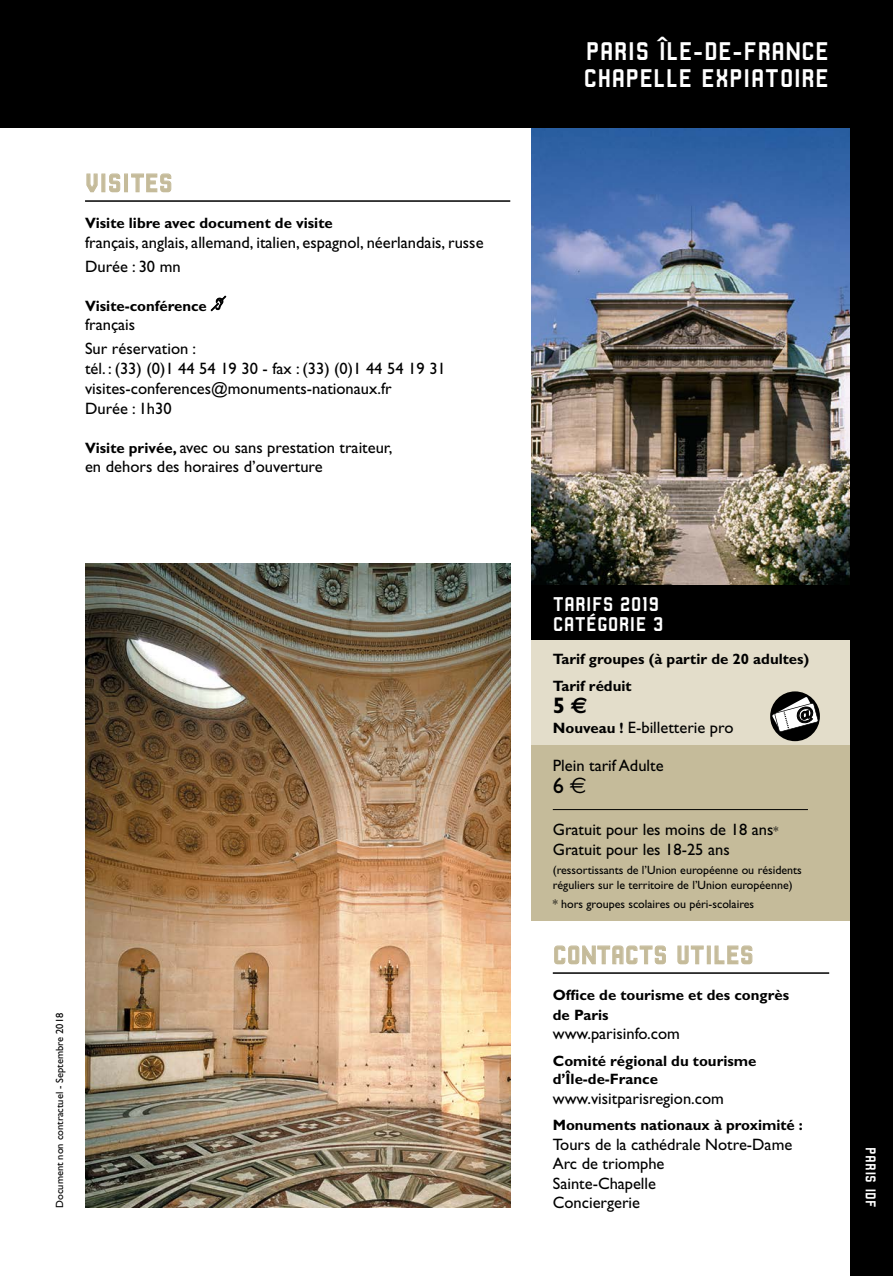
<style>
.page{position:relative;width:893px;height:1276px;background:#fff}
.page>*{position:absolute;margin:0;border:0;box-sizing:border-box;transform-origin:0 0}
.t1{font:27px/27px "Robust CMN";color:#fff}
.t2{font:27px "Robust CMN";color:#c5bb9a}
.t3{font:700 22.5px "Gill Sans";color:#000}
.t4{font:22.5px "Gill Sans";color:#000}
.t5{font:21px/19.5px "Robust CMN";color:#fff}
.t6{font:16.5px/19.5px "Gill Sans";color:#000}
.t7{font:700 15px/26.5px "Gill Sans";color:#000}
.t8{font:15px "Robust CMN";color:#fff}
.t9{font:12px/15px "Gill Sans";color:#000}
.t10{font:10.5px "Gill Sans";color:#000}
.s1{font-weight:700;font-size:15px}
.s2{font-family:"Euro Sans"}
.s3{font-size:12px}
</style>
<div class="page">
<img style="left:85px;top:563px;width:425px;height:645px">
<hr style="left:85px;top:200px;width:425px;height:2px;background:#000">
<svg style="left:86px;top:173px;width:12px;height:20px"></svg>
<div style="left:101px;top:173px;width:4px;height:19px;border:1px solid #c5bb9a"></div>
<svg style="left:109px;top:173px;width:12px;height:20px"></svg>
<div style="left:124px;top:173px;width:4px;height:19px;border:1px solid #c5bb9a"></div>
<svg style="left:131px;top:173px;width:41px;height:20px"></svg>
<svg style="left:211px;top:296px;width:15px;height:15px"></svg>
<div style="left:531px;top:585px;width:341px;height:55px;background:#000"></div>
<div style="left:531px;top:640px;width:341px;height:105px;background:#e3ddca"></div>
<div style="left:531px;top:745px;width:341px;height:176px;background:#c5bb9a"></div>
<img style="left:531px;top:128px;width:319px;height:457px">
<svg style="left:770px;top:691px;width:50px;height:50px"></svg>
<hr style="left:553px;top:809px;width:255px;height:1px;background:#000">
<hr style="left:553px;top:972px;width:276px;height:2px;background:#000">
<svg style="left:554px;top:945px;width:112px;height:20px"></svg>
<svg style="left:677px;top:945px;width:27px;height:19px"></svg>
<div style="left:707px;top:945px;width:4px;height:19px;border:1px solid #c5bb9a"></div>
<svg style="left:714px;top:945px;width:39px;height:19px"></svg>
<div style="left:850px;top:0;width:43px;height:1276px;background:#000"></div>
<div style="left:0;top:0;width:893px;height:128px;background:#000"></div>
<svg style="left:772px;top:697px;width:47px;height:44px;background:#787875"></svg>
<h1 class="t2" style="left:85px;top:168px;width:89px">VISITES</h1>
<p class="t7" style="left:85px;top:210px;width:249px">Visite libre avec document de visite</p>
<p class="t6" style="left:85px;top:230px;width:400px;line-height:24px">français, anglais, allemand, italien, espagnol, néerlandais, russe<br>Durée : 30 mn</p>
<p class="t7" style="left:85px;top:292px;width:123px">Visite-conférence</p>
<p class="t6" style="left:85px;top:313px;width:113px;line-height:24px">français<br>Sur réservation :</p>
<p class="t6" style="left:85px;top:359px;width:362px">tél. : (33) (0)1 44 54 19 30 - fax : (33) (0)1 44 54 19 31 visites-conferences@monuments-nationaux.fr<br>Durée : 1h30</p>
<p class="t6" style="left:85px;top:437px;width:309px"><span class="s1">Visite privée,</span> avec ou sans prestation traiteur, en dehors des horaires d’ouverture</p>
<p class="t10" style="left:54px;top:1208px;width:197px;rotate:-90deg">Document non contractuel - Septembre 2018</p>
<h1 class="t1" style="left:584px;top:37px;width:247px">PARIS ÎLE-DE-FRANCE<br>CHAPELLE EXPIATOIRE</h1>
<p class="t5" style="left:553px;top:594px;width:112px">TARIFS 2019<br>CATÉGORIE 3</p>
<p class="t7" style="left:553px;top:646px;width:258px">Tarif groupes (à partir de 20 adultes)<br>Tarif réduit</p>
<h2 class="t3" style="left:553px;top:692px;width:36px">5 <span class="s2">€</span></h2>
<p class="t6" style="left:553px;top:717px;width:182px"><span class="s1">Nouveau !</span> E-billetterie pro</p>
<p class="t6" style="left:553px;top:755px;width:112px">Plein tarif Adulte</p>
<h2 class="t4" style="left:553px;top:772px;width:35px">6 <span class="s2">€</span></h2>
<p class="t6" style="left:553px;top:820px;width:227px">Gratuit pour les moins de 18 ans<span class="s3">*<br></span>Gratuit pour les 18-25 ans</p>
<p class="t9" style="left:553px;top:862px;width:251px">(ressortissants de l’Union européenne ou résidents réguliers sur le territoire de l’Union européenne)</p>
<p class="t9" style="left:553px;top:896px;width:203px">* hors groupes scolaires ou péri-scolaires</p>
<h1 class="t2" style="left:553px;top:940px;width:202px">CONTACTS UTILES</h1>
<p class="t7" style="left:553px;top:985px;width:238px;line-height:19.5px">Office de tourisme et des congrès de Paris</p>
<p class="t6" style="left:553px;top:1024px;width:129px">www.parisinfo.com</p>
<p class="t7" style="left:553px;top:1051px;width:205px;line-height:18px">Comité régional du tourisme d’Île-de-France</p>
<p class="t6" style="left:553px;top:1088px;width:173px">www.visitparisregion.com</p>
<p class="t7" style="left:553px;top:1111px;width:251px">Monuments nationaux à proximité :</p>
<p class="t6" style="left:553px;top:1134px;width:241px">Tours de la cathédrale Notre-Dame<br>Arc de triomphe<br>Sainte-Chapelle<br>Conciergerie</p>
<p class="t8" style="left:879px;top:1147px;width:62px;rotate:90deg">PARIS IDF</p>
</div>
